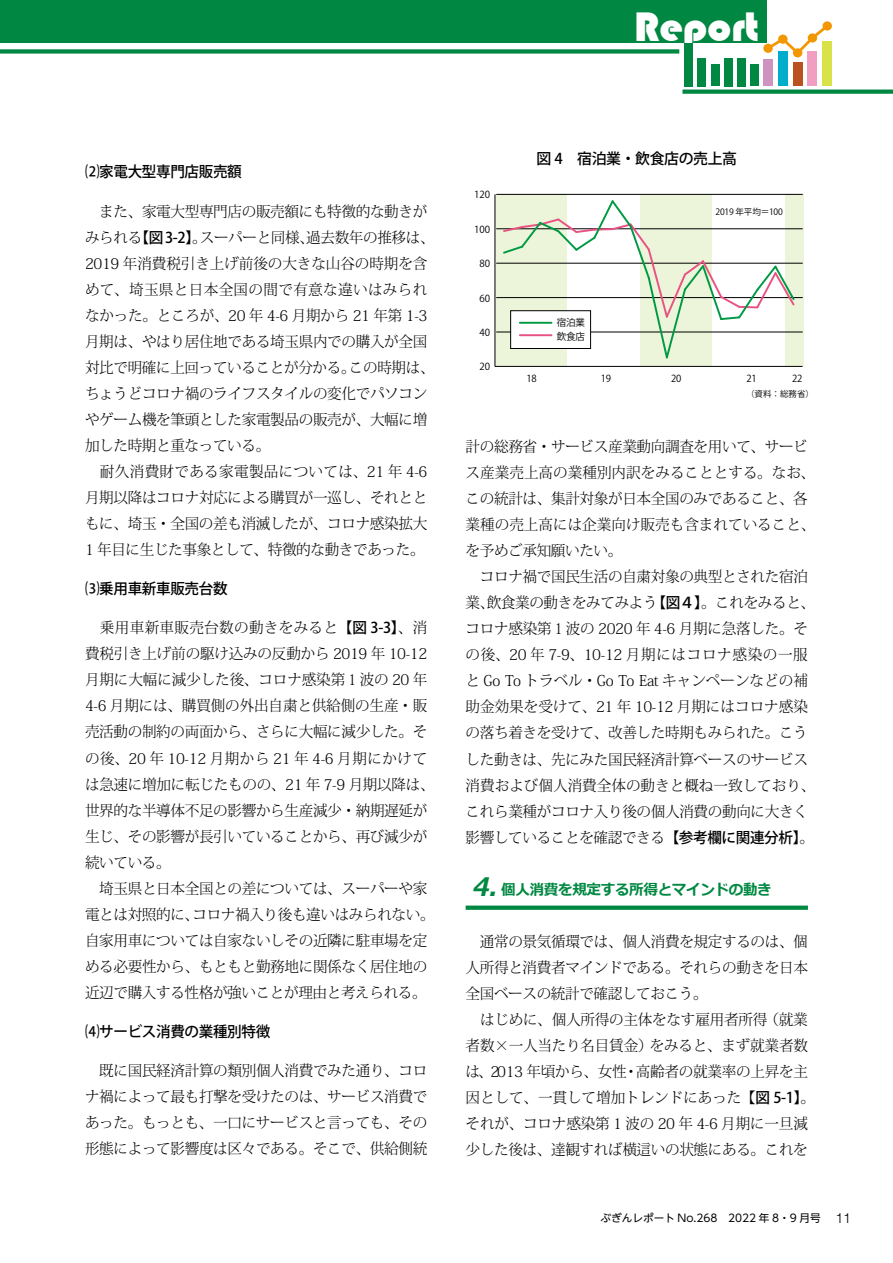
<style>
.page{position:relative;width:893px;height:1263px;background:#fff}
.page>*{position:absolute;margin:0;border:0;box-sizing:border-box;transform-origin:0 0}
.t1{font:42.45px "Bauhaus 93";color:#fff}
.t2{font:300 14.85px/26.1px "Koz Min Pr 6 N";letter-spacing:-.025em;color:#000}
.t3{font:500 14.85px "Koz Go Pr 6 N";letter-spacing:-.025em;color:#000}
.t4{font:700 14.85px "Meiryo";letter-spacing:-.025em;color:#008842}
.t5{font:10.65px "UD Shin Go NT Pro";color:#000}
.t6{font:9.75px/14px "Koz Go Pr 6 N";letter-spacing:-.025em;color:#000}
.t7{font:8.7px "Koz Go Pr 6 N";letter-spacing:-.025em;color:#000}
.t8{font:8.55px "Koz Go Pr 6 N";color:#000}
.s1{font-family:"Koz Go Pr 6 N";font-weight:500}
.s2{font-style:italic;font-size:25.5px}
.s3{font-family:"Helvetica LT Std";font-weight:300;font-size:13.8px}
</style>
<div class="page">
<div style="left:0;top:0;width:766px;height:43px;background:#008842"></div>
<div style="left:822px;top:41px;width:10px;height:45px;background:#dae24a"></div>
<div style="left:808px;top:52px;width:9px;height:34px;background:#f19ec2"></div>
<div style="left:793px;top:63px;width:9px;height:23px;background:#ba511f"></div>
<div style="left:778px;top:52px;width:10px;height:34px;background:#00aecc"></div>
<div style="left:763px;top:60px;width:10px;height:26px;background:#ce93bf"></div>
<svg style="left:763px;top:21px;width:69px;height:36px"></svg>
<div style="left:685px;top:43px;width:8px;height:43px;background:#008842"></div>
<div style="left:698px;top:58px;width:8px;height:28px;background:#008842"></div>
<div style="left:711px;top:65px;width:8px;height:21px;background:#008842"></div>
<div style="left:724px;top:58px;width:8px;height:28px;background:#008842"></div>
<div style="left:737px;top:58px;width:8px;height:28px;background:#008842"></div>
<div style="left:750px;top:65px;width:9px;height:21px;background:#008842"></div>
<div style="left:0;top:49px;width:679px;height:5px;background:#008842"></div>
<svg style="left:682px;top:90px;width:211px;height:4px"></svg>
<div style="left:495px;top:195px;width:72px;height:171px;background:#ecf4d9"></div>
<div style="left:640px;top:195px;width:72px;height:171px;background:#ecf4d9"></div>
<div style="left:785px;top:195px;width:19px;height:171px;background:#ecf4d9"></div>
<hr style="left:495px;top:366px;width:308px;height:1px;background:#000">
<hr style="left:495px;top:194px;width:1px;height:172px;background:#000">
<hr style="left:496px;top:332px;width:307px;height:1px;background:#000">
<hr style="left:496px;top:297px;width:307px;height:1px;background:#000">
<hr style="left:496px;top:263px;width:307px;height:1px;background:#000">
<hr style="left:496px;top:228px;width:307px;height:1px;background:#000">
<hr style="left:496px;top:194px;width:307px;height:1px;background:#000">
<svg style="left:502px;top:200px;width:294px;height:159px"></svg>
<div style="left:511px;top:311px;width:80px;height:37px;background:#fff"></div>
<div style="left:510px;top:311px;width:81px;height:38px;border:1px solid #000"></div>
<hr style="left:520px;top:334px;width:31px;height:2px;background:#e95383">
<hr style="left:520px;top:322px;width:31px;height:2px;background:#094">
<div style="left:466px;top:905px;width:342px;height:5px;background:#008842"></div>
<h1 class="t1" style="left:634px;top:3px;width:127px">Report</h1>
<p class="t3" style="left:85px;top:164px;width:158px">⑵家電大型専門店販売額</p>
<p class="t2" style="left:85px;top:198px;width:351px">　また、家電大型専門店の販売額にも特徴的な動きがみられる<span class="s1">【図3-2】</span>。スーパーと同様、過去数年の推移は、<br>2019 年消費税引き上げ前後の大きな山谷の時期を含めて、埼玉県と日本全国の間で有意な違いはみられなかった。ところが、20 年 4-6 月期から 21 年第 1-3月期は、やはり居住地である埼玉県内での購入が全国対比で明確に上回っていることが分かる。この時期は、ちょうどコロナ禍のライフスタイルの変化でパソコンやゲーム機を筆頭とした家電製品の販売が、大幅に増加した時期と重なっている。<br>　耐久消費財である家電製品については、21 年 4-6月期以降はコロナ対応による購買が一巡し、それとともに、埼玉・全国の差も消滅したが、コロナ感染拡大<br>1 年目に生じた事象として、特徴的な動きであった。</p>
<p class="t3" style="left:85px;top:580px;width:144px">⑶乗用車新車販売台数</p>
<p class="t2" style="left:85px;top:615px;width:351px">　乗用車新車販売台数の動きをみると<span class="s1">【図 3-3】</span>、消費税引き上げ前の駆け込みの反動から 2019 年 10-12月期に大幅に減少した後、コロナ感染第１波の 20 年<br>4-6 月期には、購買側の外出自粛と供給側の生産・販売活動の制約の両面から、さらに大幅に減少した。その後、20 年 10-12 月期から 21 年 4-6 月期にかけては急速に増加に転じたものの、21 年 7-9 月期以降は、世界的な半導体不足の影響から生産減少・納期遅延が生じ、その影響が長引いていることから、再び減少が続いている。<br>　埼玉県と日本全国との差については、スーパーや家電とは対照的に、コロナ禍入り後も違いはみられない。自家用車については自家ないしその近隣に駐車場を定める必要性から、もともと勤務地に関係なく居住地の近辺で購入する性格が強いことが理由と考えられる。</p>
<p class="t3" style="left:85px;top:1023px;width:187px">⑷サービス消費の業種別特徴</p>
<p class="t2" style="left:85px;top:1058px;width:344px;text-align:justify">　既に国民経済計算の類別個人消費でみた通り、コロナ禍によって最も打撃を受けたのは、サービス消費であった。もっとも、一口にサービスと言っても、その形態によって影響度は区々である。そこで、供給側統</p>
<p class="t6" style="left:474px;top:188px;width:18px">120</p>
<p class="t6" style="left:474px;top:222px;width:18px">100</p>
<p class="t6" style="left:479px;top:257px;width:12px">80</p>
<p class="t6" style="left:479px;top:291px;width:12px">60</p>
<p class="t6" style="left:479px;top:326px;width:12px">40</p>
<p class="t6" style="left:479px;top:360px;width:12px">20</p>
<p class="t3" style="left:536px;top:150px;width:202px">図 4　宿泊業・飲食店の売上高</p>
<p class="t6" style="left:557px;top:316px;width:30px">宿泊業飲食店</p>
<p class="t7" style="left:715px;top:207px;width:69px">2019 年平均＝100</p>
<p class="t6" style="left:526px;top:371px;width:12px">18</p>
<p class="t6" style="left:601px;top:371px;width:12px">19</p>
<p class="t6" style="left:671px;top:371px;width:12px">20</p>
<p class="t6" style="left:747px;top:371px;width:12px">21</p>
<p class="t6" style="left:792px;top:371px;width:12px">22</p>
<p class="t8" style="left:746px;top:389px;width:70px">（資料：総務省）</p>
<p class="t2" style="left:466px;top:434px;width:351px">計の総務省・サービス産業動向調査を用いて、サービス産業売上高の業種別内訳をみることとする。なお、この統計は、集計対象が日本全国のみであること、各業種の売上高には企業向け販売も含まれていること、を予めご承知願いたい。<br>　コロナ禍で国民生活の自粛対象の典型とされた宿泊業、飲食業の動きをみてみよう<span class="s1">【図４】</span>。これをみると、コロナ感染第１波の 2020 年 4-6 月期に急落した。その後、20 年 7-9、10-12 月期にはコロナ感染の一服と Go To トラベル・Go To Eat キャンペーンなどの補助金効果を受けて、21 年 10-12 月期にはコロナ感染の落ち着きを受けて、改善した時期もみられた。こうした動きは、先にみた国民経済計算ベースのサービス消費および個人消費全体の動きと概ね一致しており、これら業種がコロナ入り後の個人消費の動向に大きく影響していることを確認できる<span class="s1">【参考欄に関連分析】</span>。</p>
<p class="t4" style="left:473px;top:879px;width:300px"><span class="s2">4.</span> 個人消費を規定する所得とマインドの動き</p>
<p class="t2" style="left:466px;top:929px;width:351px">　通常の景気循環では、個人消費を規定するのは、個人所得と消費者マインドである。それらの動きを日本全国ベースの統計で確認しておこう。<br>　はじめに、個人所得の主体をなす雇用者所得（就業者数×一人当たり名目賃金）をみると、まず就業者数は、2013 年頃から、女性・高齢者の就業率の上昇を主因として、一貫して増加トレンドにあった【<span class="s1">図 5-1】</span>。それが、コロナ感染第 1 波の 20 年 4-6 月期に一旦減少した後は、達観すれば横這いの状態にある。これを</p>
<p class="t5" style="left:600px;top:1210px;width:252px">ぶぎんレポート No.268　2022 年 8・9 月号 <span class="s3">11</span></p>
</div>
